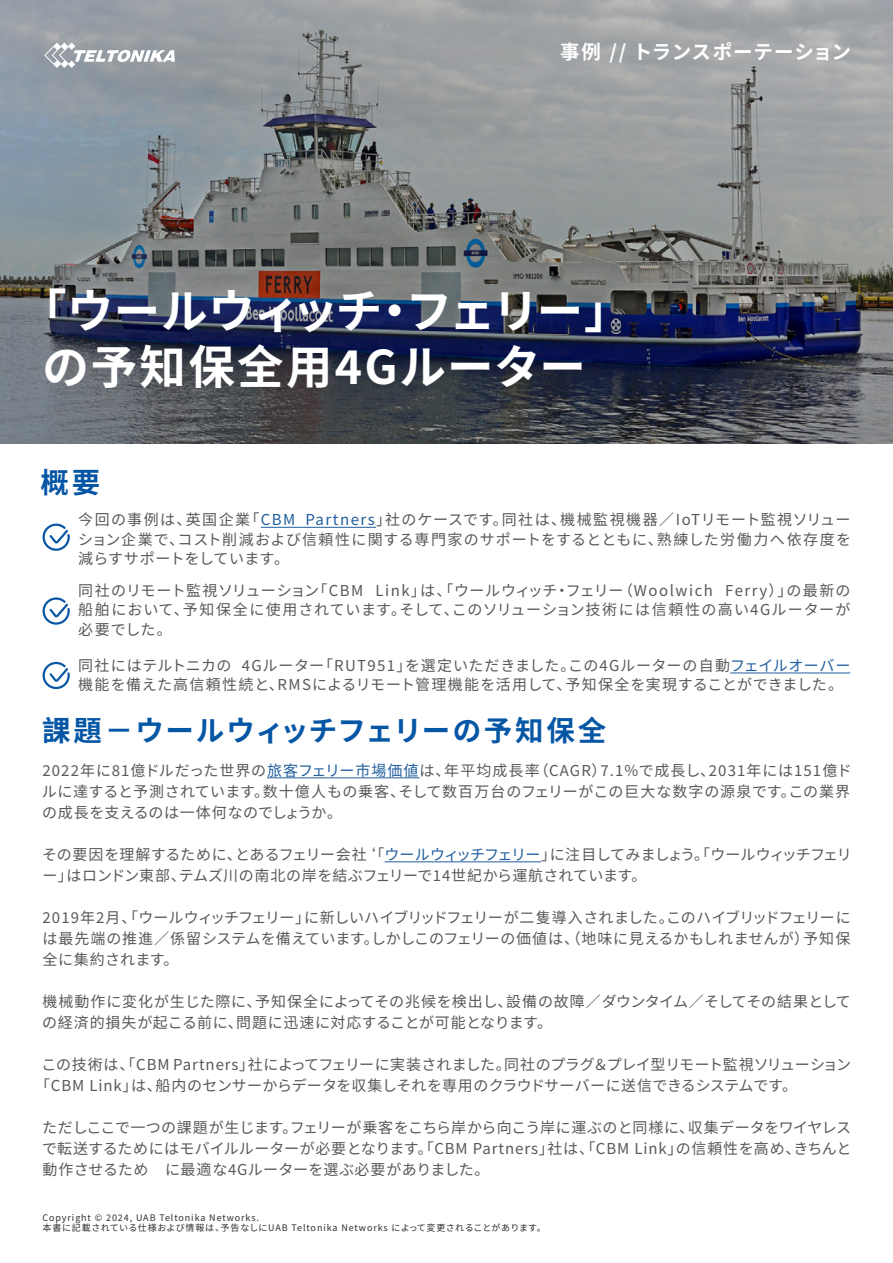
<style>
.page{position:relative;width:893px;height:1263px;background:#fff}
.page>*{position:absolute;margin:0;border:0;box-sizing:border-box;transform-origin:0 0}
.t1{font:700 46.5px/55.5px "Noto Sans SC";letter-spacing:.02em;color:#fff;text-align:center}
.t2{font:700 28.5px "Noto Sans SC";letter-spacing:.07em;color:#0556a5}
.t3{font:700 19.5px "Noto Sans SC";letter-spacing:.04em;color:#fff}
.t4{font:15px/21px "Noto Sans SC";letter-spacing:.025em;color:#58595b;text-align:justify}
.t5{font:15px/21px "Noto Sans SC";color:#58595b}
.t6{font:15px/19.5px "Noto Sans SC";letter-spacing:.05em;color:#58595b}
.t7{font:15px/21px "Noto Sans SC";letter-spacing:-.005em;color:#58595b}
.t8{font:9px/10.8px "Noto Sans SC";letter-spacing:.095em;color:#2e2e2f}
.s1{color:#215e9e}
</style>
<div class="page">
<img style="left:0;top:0;width:893px;height:443px">
<svg style="left:42px;top:523px;width:28px;height:28px"></svg>
<svg style="left:42px;top:597px;width:28px;height:28px"></svg>
<svg style="left:42px;top:661px;width:28px;height:29px"></svg>
<hr style="left:261px;top:527px;width:115px;height:1px;background:#215e9e">
<hr style="left:730px;top:673px;width:120px;height:1px;background:#215e9e">
<hr style="left:267px;top:777px;width:153px;height:1px;background:#215e9e">
<hr style="left:385px;top:861px;width:156px;height:1px;background:#215e9e">
<svg style="left:44px;top:43px;width:131px;height:25px"></svg>
<h3 class="t3" style="left:560px;top:41px;width:292px">事例 // トランスポーテーション</h3>
<h1 class="t1" style="left:20px;top:285px;width:612px">「ウールウィッチ・フェリー」の予知保全用4Gルーター</h1>
<h2 class="t2" style="left:41px;top:466px;width:61px">概要</h2>
<p class="t4" style="left:78px;top:510px;width:775px;line-height:19.5px">今回の事例は、英国企業「<span class="s1">CBM Partners</span>」社のケースです。同社は、機械監視機器／IoTリモート監視ソリューション企業で、コスト削減および信頼性に関する専門家のサポートをするとともに、熟練した労働力へ依存度を減らすサポートをしています。</p>
<p class="t4" style="left:78px;top:581px;width:774px;line-height:19.5px">同社のリモート監視ソリューション「CBM Link」は、「ウールウィッチ・フェリー（Woolwich Ferry）」の最新の船舶において、予知保全に使用されています。そして、このソリューション技術には信頼性の高い4Gルーターが必要でした。</p>
<p class="t6" style="left:78px;top:656px;width:774px">同社にはテルトニカの 4Gルーター「RUT951」を選定いただきました。この4Gルーターの自動<span class="s1">フェイルオーバー</span>機能を備えた高信頼性続と、RMSによるリモート管理機能を活用して、予知保全を実現することができました。</p>
<h2 class="t2" style="left:42px;top:714px;width:566px">課題－ウールウィッチフェリーの予知保全</h2>
<p class="t4" style="left:42px;top:760px;width:811px">2022年に81億ドルだった世界の<span class="s1">旅客フェリー市場価値</span>は、年平均成長率（CAGR）7.1%で成長し、2031年には151億ドルに達すると予測されています。数十億人もの乗客、そして数百万台のフェリーがこの巨大な数字の源泉です。この業界の成長を支えるのは一体何なのでしょうか。</p>
<p class="t7" style="left:42px;top:844px;width:811px">その要因を理解するために、とあるフェリー会社‘「<span class="s1">ウールウィッチフェリー</span>」に注目してみましょう。「ウールウィッチフェリー」はロンドン東部、テムズ川の南北の岸を結ぶフェリーで14世紀から運航されています。</p>
<p class="t4" style="left:43px;top:907px;width:810px">2019年2月、「ウールウィッチフェリー」に新しいハイブリッドフェリーが二隻導入されました。このハイブリッドフェリーには最先端の推進／係留システムを備えています。しかしこのフェリーの価値は、（地味に見えるかもしれませんが）予知保全に集約されます。</p>
<p class="t4" style="left:42px;top:991px;width:810px">機械動作に変化が生じた際に、予知保全によってその兆候を検出し、設備の故障／ダウンタイム／そしてその結果としての経済的損失が起こる前に、問題に迅速に対応することが可能となります。</p>
<p class="t5" style="left:35px;top:1054px;width:817px;text-indent:6px">この技術は、「CBM Partners」社によってフェリーに実装されました。同社のプラグ＆プレイ型リモート監視ソリューション「CBM Link」は、船内のセンサーからデータを収集しそれを専用のクラウドサーバーに送信できるシステムです。</p>
<p class="t4" style="left:42px;top:1117px;width:811px">ただしここで一つの課題が生じます。フェリーが乗客をこちら岸から向こう岸に運ぶのと同様に、収集データをワイヤレスで転送するためにはモバイルルーターが必要となります。「CBM Partners」社は、「CBM Link」の信頼性を高め、きちんと動作させるため　に最適な4Gルーターを選ぶ必要がありました。</p>
<p class="t8" style="left:43px;top:1212px;width:505px">Copyright © 2024, UAB Teltonika Networks.<br>本書に記載されている仕様および情報は、予告なしにUAB Teltonika Networks によって変更されることがあります。</p>
</div>
